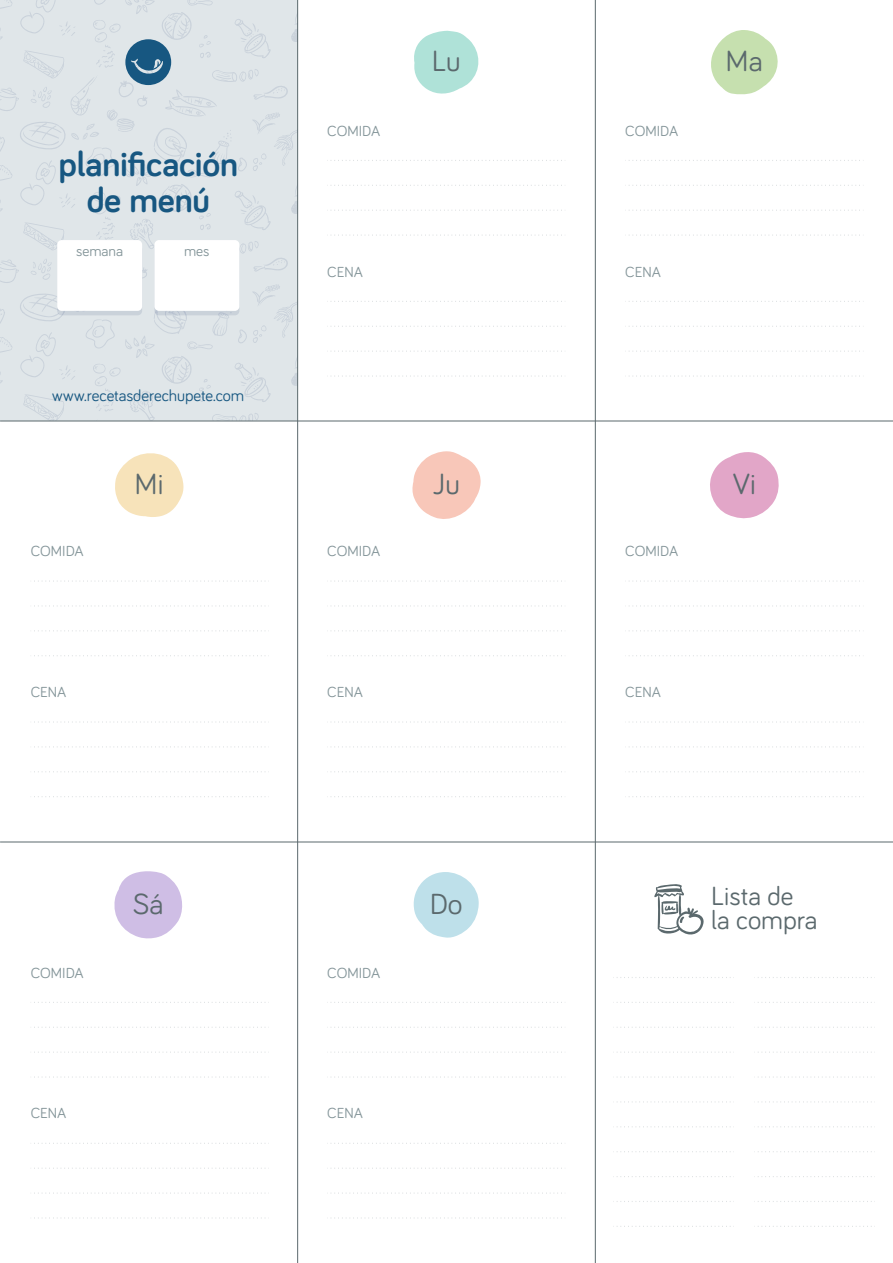
<style>
.page{position:relative;width:893px;height:1263px;background:#fff}
.page>*{position:absolute;margin:0;border:0;box-sizing:border-box;transform-origin:0 0}
.t1{font:700 36px/36px "Bariol";letter-spacing:-.005em;color:#175781;text-align:center}
.t2{font:30px "Bariol";color:#5b696d}
.t3{font:27px/24px "Bariol";color:#5b696d}
.t4{font:16.5px "Bariol";letter-spacing:-.005em;color:#175781}
.t5{font:15px "Bariol";color:#849599}
</style>
<div class="page">
<svg style="left:0;top:0;width:297px;height:421px;background:#dee4e7"></svg>
<hr style="left:595px;top:0;width:1px;height:1263px;background:#5b696d">
<hr style="left:0;top:421px;width:893px;height:1px;background:#5b696d">
<hr style="left:0;top:842px;width:893px;height:1px;background:#5b696d">
<hr style="left:297px;top:0;width:1px;height:1263px;background:#5b696d">
<svg style="left:414px;top:30px;width:65px;height:64px"></svg>
<svg style="left:327px;top:160px;width:235px;height:1px"></svg>
<svg style="left:327px;top:185px;width:235px;height:1px"></svg>
<svg style="left:327px;top:210px;width:235px;height:1px"></svg>
<svg style="left:327px;top:235px;width:235px;height:1px"></svg>
<svg style="left:327px;top:301px;width:235px;height:1px"></svg>
<svg style="left:327px;top:326px;width:235px;height:1px"></svg>
<svg style="left:327px;top:351px;width:235px;height:1px"></svg>
<svg style="left:330px;top:375px;width:232px;height:2px"></svg>
<svg style="left:625px;top:160px;width:239px;height:1px"></svg>
<svg style="left:625px;top:185px;width:239px;height:1px"></svg>
<svg style="left:625px;top:210px;width:239px;height:1px"></svg>
<svg style="left:625px;top:235px;width:235px;height:1px"></svg>
<svg style="left:625px;top:301px;width:239px;height:1px"></svg>
<svg style="left:625px;top:326px;width:239px;height:1px"></svg>
<svg style="left:625px;top:351px;width:239px;height:1px"></svg>
<svg style="left:629px;top:375px;width:231px;height:2px"></svg>
<svg style="left:330px;top:580px;width:232px;height:2px"></svg>
<svg style="left:330px;top:605px;width:232px;height:1px"></svg>
<svg style="left:327px;top:630px;width:235px;height:1px"></svg>
<svg style="left:327px;top:655px;width:235px;height:1px"></svg>
<svg style="left:334px;top:721px;width:228px;height:1px"></svg>
<svg style="left:327px;top:746px;width:235px;height:1px"></svg>
<svg style="left:327px;top:771px;width:235px;height:1px"></svg>
<svg style="left:327px;top:796px;width:235px;height:1px"></svg>
<svg style="left:34px;top:580px;width:232px;height:2px"></svg>
<svg style="left:34px;top:605px;width:228px;height:1px"></svg>
<svg style="left:34px;top:630px;width:235px;height:1px"></svg>
<svg style="left:34px;top:655px;width:235px;height:1px"></svg>
<svg style="left:34px;top:721px;width:228px;height:1px"></svg>
<svg style="left:34px;top:746px;width:235px;height:1px"></svg>
<svg style="left:34px;top:771px;width:235px;height:1px"></svg>
<svg style="left:34px;top:796px;width:235px;height:1px"></svg>
<svg style="left:327px;top:1002px;width:235px;height:1px"></svg>
<svg style="left:327px;top:1027px;width:235px;height:1px"></svg>
<svg style="left:327px;top:1051px;width:235px;height:2px"></svg>
<svg style="left:334px;top:1076px;width:228px;height:1px"></svg>
<svg style="left:327px;top:1143px;width:235px;height:1px"></svg>
<svg style="left:327px;top:1168px;width:235px;height:1px"></svg>
<svg style="left:327px;top:1192px;width:235px;height:2px"></svg>
<svg style="left:334px;top:1217px;width:228px;height:1px"></svg>
<svg style="left:34px;top:1002px;width:235px;height:1px"></svg>
<svg style="left:34px;top:1027px;width:235px;height:1px"></svg>
<svg style="left:34px;top:1051px;width:235px;height:2px"></svg>
<svg style="left:34px;top:1076px;width:228px;height:1px"></svg>
<svg style="left:34px;top:1143px;width:235px;height:1px"></svg>
<svg style="left:34px;top:1168px;width:235px;height:1px"></svg>
<svg style="left:34px;top:1192px;width:235px;height:2px"></svg>
<svg style="left:34px;top:1217px;width:228px;height:1px"></svg>
<svg style="left:629px;top:580px;width:231px;height:2px"></svg>
<svg style="left:629px;top:605px;width:231px;height:1px"></svg>
<svg style="left:625px;top:630px;width:239px;height:1px"></svg>
<svg style="left:625px;top:655px;width:239px;height:1px"></svg>
<svg style="left:629px;top:721px;width:231px;height:1px"></svg>
<svg style="left:625px;top:746px;width:235px;height:1px"></svg>
<svg style="left:625px;top:771px;width:239px;height:1px"></svg>
<svg style="left:625px;top:796px;width:239px;height:1px"></svg>
<svg style="left:711px;top:30px;width:67px;height:65px"></svg>
<svg style="left:115px;top:453px;width:69px;height:64px"></svg>
<svg style="left:412px;top:451px;width:69px;height:68px"></svg>
<svg style="left:710px;top:452px;width:69px;height:67px"></svg>
<svg style="left:114px;top:871px;width:68px;height:68px"></svg>
<svg style="left:413px;top:872px;width:66px;height:66px"></svg>
<div style="left:57px;top:245px;width:85px;height:70px;background:#cad2da;border-radius:4px"></div>
<div style="left:57px;top:240px;width:85px;height:71px;background:#fff;border-radius:4px"></div>
<svg style="left:154px;top:245px;width:85px;height:70px"></svg>
<div style="left:154px;top:240px;width:85px;height:71px;background:#fff;border-radius:4px"></div>
<svg style="left:125px;top:39px;width:46px;height:46px;background:#507f9e"></svg>
<svg style="left:654px;top:884px;width:50px;height:51px"></svg>
<svg style="left:613px;top:1002px;width:121px;height:1px"></svg>
<svg style="left:613px;top:1027px;width:121px;height:1px"></svg>
<svg style="left:613px;top:1051px;width:121px;height:2px"></svg>
<svg style="left:617px;top:1076px;width:114px;height:1px"></svg>
<svg style="left:617px;top:1101px;width:114px;height:1px"></svg>
<svg style="left:613px;top:1126px;width:121px;height:1px"></svg>
<svg style="left:613px;top:1151px;width:121px;height:1px"></svg>
<svg style="left:613px;top:1176px;width:121px;height:1px"></svg>
<svg style="left:613px;top:1201px;width:121px;height:1px"></svg>
<svg style="left:613px;top:1226px;width:121px;height:1px"></svg>
<svg style="left:754px;top:1002px;width:121px;height:1px"></svg>
<svg style="left:754px;top:1027px;width:121px;height:1px"></svg>
<svg style="left:613px;top:977px;width:121px;height:1px"></svg>
<svg style="left:754px;top:977px;width:121px;height:1px"></svg>
<svg style="left:754px;top:1051px;width:121px;height:2px"></svg>
<svg style="left:758px;top:1076px;width:114px;height:1px"></svg>
<svg style="left:758px;top:1101px;width:114px;height:1px"></svg>
<svg style="left:754px;top:1126px;width:121px;height:1px"></svg>
<svg style="left:754px;top:1151px;width:121px;height:1px"></svg>
<svg style="left:754px;top:1176px;width:121px;height:1px"></svg>
<svg style="left:754px;top:1201px;width:121px;height:1px"></svg>
<svg style="left:754px;top:1226px;width:121px;height:1px"></svg>
<h1 class="t1" style="left:59px;top:145px;width:181px">planificación de menú</h1>
<p class="t5" style="left:76px;top:240px;width:48px">semana</p>
<p class="t5" style="left:184px;top:240px;width:27px">mes</p>
<p class="t4" style="left:52px;top:384px;width:193px">www.recetasderechupete.com</p>
<p class="t5" style="left:327px;top:120px;width:54px">COMIDA</p>
<p class="t5" style="left:327px;top:261px;width:37px">CENA</p>
<h2 class="t2" style="left:432px;top:40px;width:30px">Lu</h2>
<p class="t5" style="left:625px;top:120px;width:54px">COMIDA</p>
<h2 class="t2" style="left:726px;top:40px;width:38px">Ma</h2>
<p class="t5" style="left:625px;top:261px;width:37px">CENA</p>
<p class="t5" style="left:31px;top:541px;width:54px">COMIDA</p>
<p class="t5" style="left:31px;top:682px;width:37px">CENA</p>
<h2 class="t2" style="left:135px;top:463px;width:30px">Mi</h2>
<h2 class="t2" style="left:433px;top:463px;width:28px">Ju</h2>
<h2 class="t2" style="left:733px;top:463px;width:24px">Vi</h2>
<p class="t5" style="left:327px;top:541px;width:54px">COMIDA</p>
<p class="t5" style="left:327px;top:682px;width:37px">CENA</p>
<p class="t5" style="left:625px;top:541px;width:54px">COMIDA</p>
<p class="t5" style="left:625px;top:682px;width:37px">CENA</p>
<p class="t5" style="left:31px;top:962px;width:54px">COMIDA</p>
<h2 class="t2" style="left:133px;top:883px;width:32px">Sá</h2>
<h2 class="t2" style="left:430px;top:883px;width:34px">Do</h2>
<p class="t5" style="left:327px;top:962px;width:54px">COMIDA</p>
<p class="t5" style="left:31px;top:1103px;width:37px">CENA</p>
<p class="t5" style="left:327px;top:1103px;width:37px">CENA</p>
<h3 class="t3" style="left:711px;top:883px;width:108px">Lista de la compra</h3>
</div>
